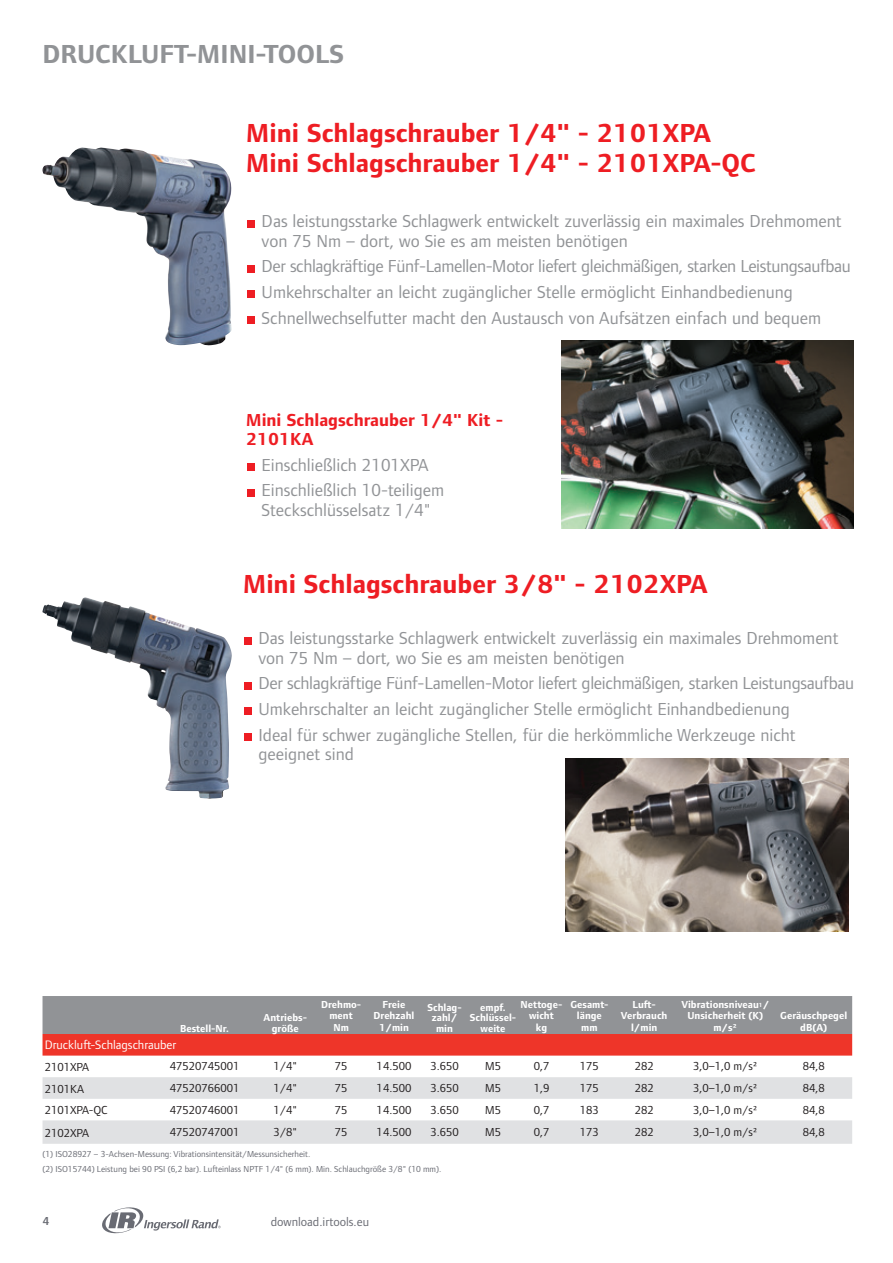
<style>
.page{position:relative;width:893px;height:1263px;background:#fff}
.page>*{position:absolute;margin:0;border:0;box-sizing:border-box;transform-origin:0 0}
.Subs{font:700 27px "Foundry Form Sans";color:#ee1d23}
.ChartBody{font:700 27px "Foundry Form Sans";color:#919396}
.Text{font:18px/19.5px "Foundry Form Sans";color:#919396}
.Text-2{font:18px "Foundry Form Sans";letter-spacing:-.02em;color:#919396}
.Subs-2{font:700 18px/19.5px "Foundry Form Sans";color:#ee1d23}
.Zwischenüberschrift{font:12.75px "Foundry Form Sans";color:#fff}
.t1{font:12.75px "Foundry Form Sans";color:#696b73}
.Tabellentext_zentrie{font:12px "Foundry Form Sans";color:#231f20}
.Tabellentext_linksbü{font:12px "Foundry Form Sans";color:#231f20}
.t2{font:600 12px "Foundry Form Sans";color:#696b73}
.Einheiten_im_Tabelle{font:700 10.5px/10.5px "Foundry Form Sans";color:#fff;text-align:center}
.t3{font:9px "Foundry Form Sans";color:#696b73}
.s1{font-size:6.15px}
</style>
<div class="page">
<img style="left:561px;top:340px;width:292px;height:188px">
<img style="left:566px;top:758px;width:282px;height:173px">
<div style="left:248px;top:220px;width:7px;height:7px;background:#ee1d23"></div>
<div style="left:248px;top:265px;width:7px;height:7px;background:#ee1d23"></div>
<div style="left:248px;top:291px;width:7px;height:7px;background:#ee1d23"></div>
<div style="left:248px;top:316px;width:7px;height:8px;background:#ee1d23"></div>
<div style="left:248px;top:463px;width:7px;height:8px;background:#ee1d23"></div>
<div style="left:248px;top:489px;width:7px;height:7px;background:#ee1d23"></div>
<div style="left:245px;top:637px;width:7px;height:7px;background:#ee1d23"></div>
<div style="left:245px;top:682px;width:7px;height:7px;background:#ee1d23"></div>
<div style="left:245px;top:707px;width:7px;height:8px;background:#ee1d23"></div>
<div style="left:245px;top:733px;width:7px;height:7px;background:#ee1d23"></div>
<img style="left:42px;top:147px;width:190px;height:199px">
<img style="left:43px;top:598px;width:189px;height:200px">
<svg style="left:43px;top:996px;width:809px;height:59px;background:#b2716f"></svg>
<svg style="left:43px;top:1077px;width:809px;height:67px;fill:#e0e1e3"></svg>
<svg style="left:102px;top:1207px;width:119px;height:27px"></svg>
<p class="ChartBody" style="left:43px;top:38px;width:303px">DRUCKLUFT-MINI-TOOLS</p>
<p class="Subs" style="left:246px;top:117px;width:466px">Mini Schlagschrauber 1/4" - 2101XPA</p>
<p class="Subs" style="left:246px;top:147px;width:511px">Mini Schlagschrauber 1/4" - 2101XPA-QC</p>
<p class="Text" style="left:262px;top:212px;width:582px">Das leistungsstarke Schlagwerk entwickelt zuverlässig ein maximales Drehmoment von 75 Nm – dort, wo Sie es am meisten benötigen</p>
<p class="Text-2" style="left:262px;top:256px;width:591px">Der schlagkräftige Fünf-Lamellen-Motor liefert gleichmäßigen, starken Leistungsaufbau</p>
<p class="Text" style="left:262px;top:282px;width:533px">Umkehrschalter an leicht zugänglicher Stelle ermöglicht Einhandbedienung</p>
<p class="Text" style="left:262px;top:308px;width:561px">Schnellwechselfutter macht den Austausch von Aufsätzen einfach und bequem</p>
<p class="Subs-2" style="left:246px;top:410px;width:258px">Mini Schlagschrauber 1/4" Kit -<br>2101KA</p>
<p class="Text" style="left:262px;top:455px;width:169px">Einschließlich 2101XPA</p>
<p class="Text" style="left:262px;top:481px;width:184px">Einschließlich 10-teiligem<br>Steckschlüsselsatz 1/4"</p>
<p class="Subs" style="left:243px;top:568px;width:466px">Mini Schlagschrauber 3/8" - 2102XPA</p>
<p class="Text" style="left:258px;top:629px;width:582px">Das leistungsstarke Schlagwerk entwickelt zuverlässig ein maximales Drehmoment von 75 Nm – dort, wo Sie es am meisten benötigen</p>
<p class="Text" style="left:258px;top:674px;width:597px">Der schlagkräftige Fünf-Lamellen-Motor liefert gleichmäßigen, starken Leistungsaufbau</p>
<p class="Text" style="left:258px;top:699px;width:533px">Umkehrschalter an leicht zugänglicher Stelle ermöglicht Einhandbedienung</p>
<p class="Text" style="left:258px;top:725px;width:539px">Ideal für schwer zugängliche Stellen, für die herkömmliche Werkzeuge nicht geeignet sind</p>
<p class="Einheiten_im_Tabelle" style="left:180px;top:1023px;width:50px">Bestell-Nr.</p>
<p class="Einheiten_im_Tabelle" style="left:264px;top:1013px;width:45px">Antriebs&shy;größe</p>
<p class="Einheiten_im_Tabelle" style="left:521px;top:999px;width:43px">Nettoge&shy;wicht</p>
<p class="Einheiten_im_Tabelle" style="left:570px;top:999px;width:40px">Gesamt&shy;länge</p>
<p class="Einheiten_im_Tabelle" style="left:633px;top:999px;width:25px">Luft-</p>
<p class="Einheiten_im_Tabelle" style="left:321px;top:999px;width:42px">Drehmo&shy;ment</p>
<p class="Einheiten_im_Tabelle" style="left:374px;top:999px;width:42px">Freie<br>Drehzahl</p>
<p class="Einheiten_im_Tabelle" style="left:427px;top:1002px;width:36px">Schlag&shy;zahl/ min</p>
<p class="Einheiten_im_Tabelle" style="left:480px;top:1002px;width:27px">empf.</p>
<p class="Einheiten_im_Tabelle" style="left:621px;top:1010px;width:48px">Verbrauch</p>
<p class="Einheiten_im_Tabelle" style="left:681px;top:999px;width:89px">Vibrationsniveau<span class="s1">1</span>/<br>Unsicherheit (K)</p>
<p class="Einheiten_im_Tabelle" style="left:780px;top:1010px;width:68px">Geräuschpegel</p>
<p class="Einheiten_im_Tabelle" style="left:470px;top:1013px;width:48px">Schlüssel-</p>
<p class="Einheiten_im_Tabelle" style="left:481px;top:1023px;width:26px">weite</p>
<p class="Einheiten_im_Tabelle" style="left:333px;top:1023px;width:17px">Nm</p>
<p class="Einheiten_im_Tabelle" style="left:379px;top:1023px;width:31px">1/min</p>
<p class="Einheiten_im_Tabelle" style="left:536px;top:1023px;width:13px">kg</p>
<p class="Einheiten_im_Tabelle" style="left:581px;top:1023px;width:18px">mm</p>
<p class="Einheiten_im_Tabelle" style="left:631px;top:1023px;width:28px">l/min</p>
<p class="Einheiten_im_Tabelle" style="left:713px;top:1023px;width:25px">m/s²</p>
<p class="Einheiten_im_Tabelle" style="left:800px;top:1023px;width:29px">dB(A)</p>
<p class="Zwischenüberschrift" style="left:45px;top:1037px;width:133px">Druckluft-Schlagschrauber</p>
<p class="Tabellentext_linksbü" style="left:45px;top:1060px;width:46px">2101XPA</p>
<p class="Tabellentext_zentrie" style="left:170px;top:1059px;width:71px">47520745001</p>
<p class="Tabellentext_zentrie" style="left:274px;top:1059px;width:25px">1/4"</p>
<p class="Tabellentext_zentrie" style="left:335px;top:1059px;width:14px">75</p>
<p class="Tabellentext_zentrie" style="left:377px;top:1059px;width:36px">14.500</p>
<p class="Tabellentext_zentrie" style="left:430px;top:1059px;width:30px">3.650</p>
<p class="Tabellentext_zentrie" style="left:485px;top:1059px;width:17px">M5</p>
<p class="Tabellentext_zentrie" style="left:534px;top:1059px;width:17px">0,7</p>
<p class="Tabellentext_zentrie" style="left:580px;top:1059px;width:21px">175</p>
<p class="Tabellentext_zentrie" style="left:635px;top:1059px;width:21px">282</p>
<p class="Tabellentext_zentrie" style="left:693px;top:1059px;width:66px">3,0–1,0 m/s²</p>
<p class="Tabellentext_zentrie" style="left:803px;top:1059px;width:24px">84,8</p>
<p class="Tabellentext_linksbü" style="left:45px;top:1081px;width:41px">2101KA</p>
<p class="Tabellentext_zentrie" style="left:170px;top:1081px;width:71px">47520766001</p>
<p class="Tabellentext_zentrie" style="left:274px;top:1081px;width:25px">1/4"</p>
<p class="Tabellentext_zentrie" style="left:335px;top:1081px;width:14px">75</p>
<p class="Tabellentext_zentrie" style="left:377px;top:1081px;width:36px">14.500</p>
<p class="Tabellentext_zentrie" style="left:430px;top:1081px;width:30px">3.650</p>
<p class="Tabellentext_zentrie" style="left:485px;top:1081px;width:17px">M5</p>
<p class="Tabellentext_zentrie" style="left:534px;top:1081px;width:17px">1,9</p>
<p class="Tabellentext_zentrie" style="left:580px;top:1081px;width:21px">175</p>
<p class="Tabellentext_zentrie" style="left:635px;top:1081px;width:21px">282</p>
<p class="Tabellentext_zentrie" style="left:693px;top:1081px;width:66px">3,0–1,0 m/s²</p>
<p class="Tabellentext_zentrie" style="left:803px;top:1081px;width:24px">84,8</p>
<p class="Tabellentext_linksbü" style="left:45px;top:1103px;width:64px">2101XPA-QC</p>
<p class="Tabellentext_zentrie" style="left:170px;top:1102px;width:71px">47520746001</p>
<p class="Tabellentext_zentrie" style="left:274px;top:1102px;width:25px">1/4"</p>
<p class="Tabellentext_zentrie" style="left:335px;top:1102px;width:14px">75</p>
<p class="Tabellentext_zentrie" style="left:377px;top:1102px;width:36px">14.500</p>
<p class="Tabellentext_zentrie" style="left:430px;top:1102px;width:30px">3.650</p>
<p class="Tabellentext_zentrie" style="left:485px;top:1102px;width:17px">M5</p>
<p class="Tabellentext_zentrie" style="left:534px;top:1102px;width:17px">0,7</p>
<p class="Tabellentext_zentrie" style="left:580px;top:1102px;width:21px">183</p>
<p class="Tabellentext_zentrie" style="left:635px;top:1102px;width:21px">282</p>
<p class="Tabellentext_zentrie" style="left:693px;top:1102px;width:66px">3,0–1,0 m/s²</p>
<p class="Tabellentext_zentrie" style="left:803px;top:1102px;width:24px">84,8</p>
<p class="Tabellentext_linksbü" style="left:45px;top:1125px;width:46px">2102XPA</p>
<p class="Tabellentext_zentrie" style="left:170px;top:1125px;width:71px">47520747001</p>
<p class="Tabellentext_zentrie" style="left:274px;top:1125px;width:25px">3/8"</p>
<p class="Tabellentext_zentrie" style="left:335px;top:1125px;width:14px">75</p>
<p class="Tabellentext_zentrie" style="left:377px;top:1125px;width:36px">14.500</p>
<p class="Tabellentext_zentrie" style="left:430px;top:1125px;width:30px">3.650</p>
<p class="Tabellentext_zentrie" style="left:485px;top:1125px;width:17px">M5</p>
<p class="Tabellentext_zentrie" style="left:534px;top:1125px;width:17px">0,7</p>
<p class="Tabellentext_zentrie" style="left:580px;top:1125px;width:21px">173</p>
<p class="Tabellentext_zentrie" style="left:635px;top:1125px;width:21px">282</p>
<p class="Tabellentext_zentrie" style="left:693px;top:1125px;width:66px">3,0–1,0 m/s²</p>
<p class="Tabellentext_zentrie" style="left:803px;top:1125px;width:24px">84,8</p>
<p class="t3" style="left:43px;top:1149px;width:269px">(1) ISO28927 – 3-Achsen-Messung: Vibrationsintensität/Messunsicherheit.</p>
<p class="t3" style="left:43px;top:1164px;width:400px">(2) ISO15744) Leistung bei 90 PSI (6,2 bar). Lufteinlass NPTF 1/4" (6 mm). Min. Schlauchgröße 3/8" (10 mm).</p>
<p class="t2" style="left:43px;top:1214px;width:9px">4</p>
<p class="t1" style="left:271px;top:1214px;width:100px">download.irtools.eu</p>
</div>
